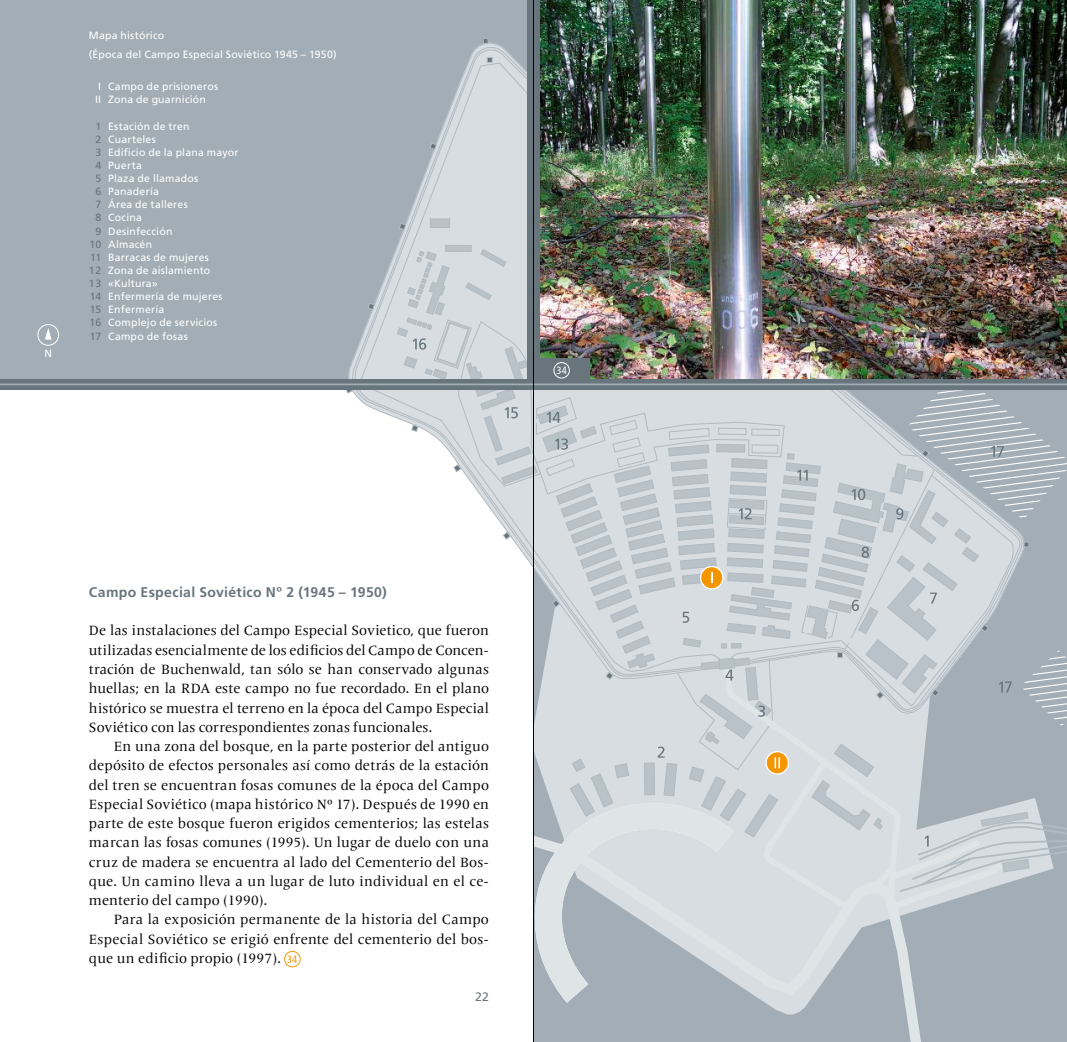
<style>
.page{position:relative;width:1067px;height:1042px;background:#fff}
.page>*{position:absolute;margin:0;border:0;box-sizing:border-box;transform-origin:0 0}
.t1{font:14px/19.2px "Frutiger Serif LT Pro";letter-spacing:.005em;color:#000;text-align:justify}
.t2{font:700 14px "Frutiger LT";letter-spacing:.025em;color:#68757d}
.t3{font:12.25px "Frutiger LT";color:#68757d}
.t4{font:10.5px/19.2px "Frutiger LT";letter-spacing:.02em;color:#fff}
.t5{font:condensed 10.5px "Frutiger LT Std";color:#fff}
.s1{color:#68757d}
.s2{font-family:"Frutiger LT Std";font-stretch:condensed;font-size:10.5px;color:#f49600}
</style>
<div class="page">
<div style="left:0;top:0;width:1067px;height:390px;background:#68757d"></div>
<hr style="left:0;top:383px;width:1067px;height:2px;background:#a2adb5">
<div style="left:534px;top:1003px;width:404px;height:39px;background:#a2adb5"></div>
<img style="left:540px;top:0;width:527px;height:378px">
<div style="left:533px;top:359px;width:57px;height:20px;background:#68757d"></div>
<div style="left:553px;top:362px;width:17px;height:16px;border:1px solid #fff;border-radius:50%"></div>
<div style="left:0;top:0;width:527px;height:378px;background:#a2adb5"></div>
<svg style="left:348px;top:42px;width:169px;height:336px"></svg>
<svg style="left:358px;top:62px;width:169px;height:316px"></svg>
<svg style="left:482px;top:38px;width:7px;height:6px"></svg>
<svg style="left:367px;top:302px;width:8px;height:8px"></svg>
<svg style="left:398px;top:222px;width:8px;height:8px"></svg>
<svg style="left:429px;top:142px;width:8px;height:8px"></svg>
<svg style="left:487px;top:57px;width:5px;height:6px"></svg>
<div style="left:445px;top:245px;width:26px;height:6px;background:#b9c2c8"></div>
<div style="left:430px;top:219px;width:20px;height:9px;background:#b9c2c8"></div>
<div style="left:37px;top:324px;width:22px;height:22px;border:1px solid #fff;border-radius:50%"></div>
<svg style="left:45px;top:328px;width:7px;height:12px"></svg>
<svg style="left:346px;top:390px;width:721px;height:613px"></svg>
<svg style="left:397px;top:249px;width:130px;height:129px;background:#d0d7db"></svg>
<div style="left:284px;top:951px;width:16px;height:16px;border:1px solid #f49600;border-radius:50%"></div>
<hr style="left:533px;top:0;width:1px;height:1042px;background:#000">
<p class="t4" style="left:44px;top:343px;width:9px">N</p>
<p class="t4" style="left:89px;top:25px;width:249px">Mapa histórico<br>(Época del Campo Especial Soviético 1945 – 1950)</p>
<p class="t4" style="left:95px;top:80px;width:125px;line-height:13.1px;text-indent:3px">I Campo de prisioneros<br>II Zona de guarnición</p>
<p class="t4" style="left:95px;top:116px;width:96px"><span class="s1">1</span> Estación de tren</p>
<p class="t4" style="left:95px;top:129px;width:62px"><span class="s1">2</span> Cuarteles</p>
<p class="t4" style="left:95px;top:143px;width:145px"><span class="s1">3</span> Edificio de la plana mayor</p>
<p class="t4" style="left:95px;top:156px;width:48px"><span class="s1">4</span> Puerta</p>
<p class="t4" style="left:95px;top:169px;width:104px"><span class="s1">5</span> Plaza de llamados</p>
<p class="t4" style="left:95px;top:182px;width:65px"><span class="s1">6</span> Panadería</p>
<p class="t4" style="left:95px;top:195px;width:94px"><span class="s1">7</span> Área de talleres</p>
<p class="t4" style="left:95px;top:208px;width:48px"><span class="s1">8</span> Cocina</p>
<p class="t4" style="left:95px;top:221px;width:79px"><span class="s1">9</span> Desinfección</p>
<p class="t4" style="left:90px;top:234px;width:64px"><span class="s1">10</span> Almacén</p>
<p class="t4" style="left:90px;top:248px;width:120px"><span class="s1">11</span> Barracas de mujeres</p>
<p class="t4" style="left:89px;top:261px;width:123px"><span class="s1">12</span> Zona de aislamiento</p>
<p class="t4" style="left:89px;top:274px;width:70px"><span class="s1">13</span> «Kultura»</p>
<p class="t4" style="left:90px;top:287px;width:134px"><span class="s1">14</span> Enfermería de mujeres</p>
<p class="t4" style="left:90px;top:300px;width:76px"><span class="s1">15</span> Enfermería</p>
<p class="t4" style="left:90px;top:313px;width:129px"><span class="s1">16</span> Complejo de servicios</p>
<p class="t4" style="left:90px;top:326px;width:99px"><span class="s1">17</span> Campo de fosas</p>
<p class="t5" style="left:556px;top:364px;width:12px">34</p>
<p class="t2" style="left:89px;top:584px;width:299px">Campo Especial Soviético Nº 2 (1945 – 1950)</p>
<p class="t1" style="left:89px;top:621px;width:401px">De las instalaciones del Campo Especial Sovietico, que fueron utilizadas esencialmente de los edificios del Campo de Concen&shy;tración de Buchenwald, tan sólo se han conservado algunas huellas; en la RDA este campo no fue recordado. En el plano histórico se muestra el terreno en la época del Campo Especial Soviético con las correspondientes zonas funcionales.</p>
<p class="t1" style="left:89px;top:737px;width:402px;text-indent:25px">En una zona del bosque, en la parte posterior del antiguo depósito de efectos personales así como detrás de la estación del tren se encuentran fosas comunes de la época del Campo Especial Soviético (mapa histórico Nº 17). Después de 1990 en parte de este bosque fueron erigidos cementerios; las estelas marcan las fosas comunes (1995). Un lugar de duelo con una cruz de madera se encuentra al lado del Cementerio del Bos&shy;que. Un camino lleva a un lugar de luto individual en el ce&shy;menterio del campo (1990).</p>
<p class="t1" style="left:89px;top:910px;width:401px;text-indent:25px">Para la exposición permanente de la historia del Campo Especial Soviético se erigió enfrente del cementerio del bos&shy;que un edificio propio (1997). <span class="s2">34</span></p>
<p class="t3" style="left:475px;top:990px;width:15px">22</p>
</div>
